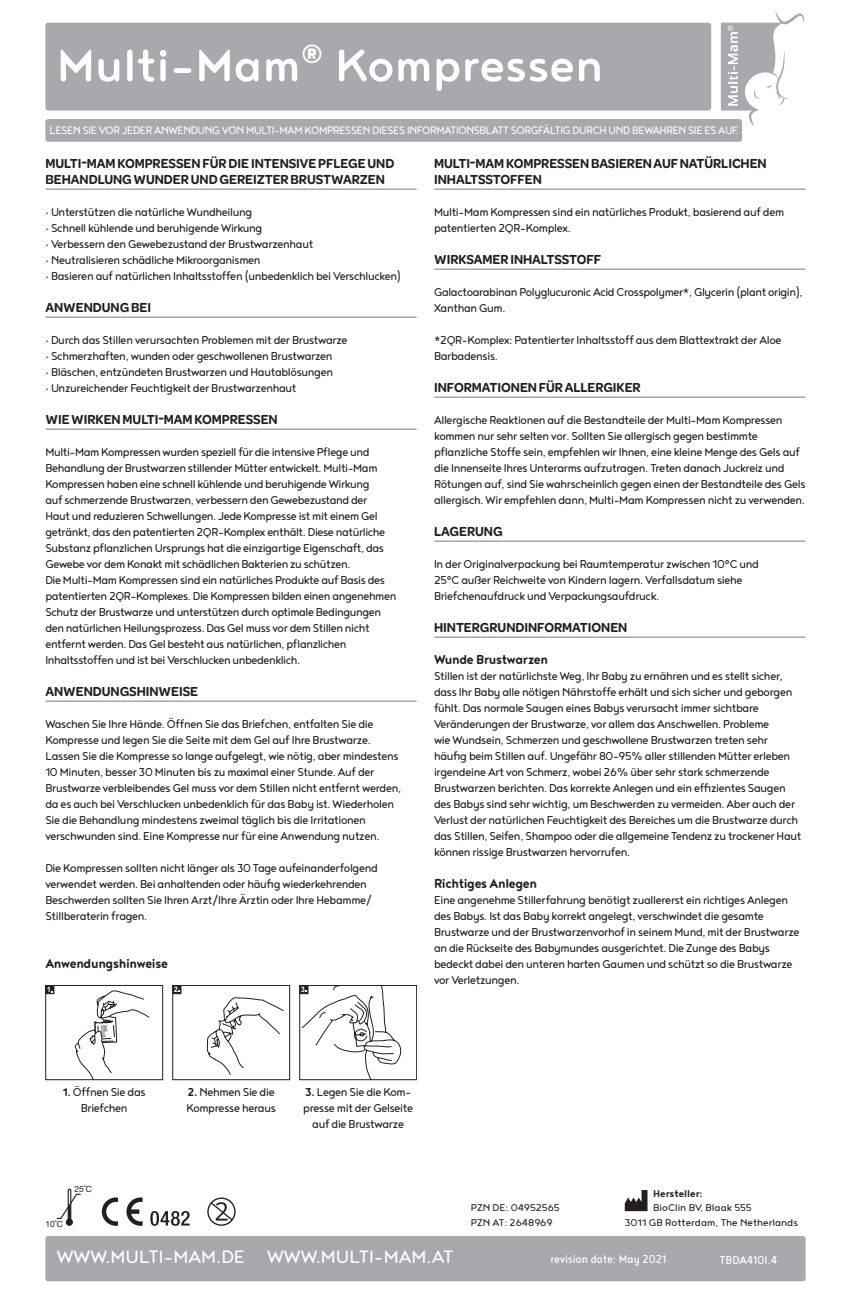
<style>
.page{position:relative;width:851px;height:1304px;background:#fff}
.page>*{position:absolute;margin:0;border:0;box-sizing:border-box;transform-origin:0 0}
.t1{font:500 56px "Noyh R";color:#fff}
.t2{font:22px "Noyh R";color:#fff}
.t3{font:700 16px "Noyh R";letter-spacing:-.025em;color:#231f20;scale:.95 1}
.t4{font:14px/16px "Noyh R";letter-spacing:-.025em;color:#231f20;scale:.95 1}
.t5{font:600 14px/16px "Omnes";letter-spacing:-.005em;color:#231f20;scale:.95 1}
.t6{font:14px "Noyh Slim R";color:#fff}
.t7{font:13.4px "Noyh R";letter-spacing:-.025em;color:#fff;scale:.92 1}
.t8{font:12px/14.4px "Noyh R";color:#231f20}
.t9{font:700 12px "Noyh";color:#231f20}
.t10{font:8.6px "Helvetica Neue LT Pro";color:#231f20}
.s1{font-weight:700}
</style>
<div class="page">
<div style="left:45px;top:1236px;width:760px;height:45px;background:#a8a9ad;border-radius:3px"></div>
<div style="left:45px;top:23px;width:666px;height:88px;background:#a8a9ad;border-radius:3px"></div>
<div style="left:45px;top:119px;width:697px;height:23px;background:#a8a9ad;border-radius:3px"></div>
<svg style="left:720px;top:11px;width:84px;height:115px"></svg>
<svg style="left:207px;top:1197px;width:28px;height:29px"></svg>
<div style="left:66px;top:1219px;width:7px;height:7px;background:#231f20;border-radius:50%"></div>
<svg style="left:57px;top:1188px;width:24px;height:33px"></svg>
<svg style="left:102px;top:1197px;width:16px;height:29px"></svg>
<svg style="left:126px;top:1197px;width:17px;height:29px"></svg>
<svg style="left:150px;top:1211px;width:40px;height:15px"></svg>
<hr style="left:46px;top:188px;width:370px;height:2px;background:#a8a9ad">
<hr style="left:46px;top:316px;width:370px;height:2px;background:#a8a9ad">
<hr style="left:46px;top:428px;width:370px;height:2px;background:#a8a9ad">
<hr style="left:46px;top:700px;width:370px;height:2px;background:#a8a9ad">
<div style="left:45px;top:985px;width:118px;height:95px;border:1px solid #231f20"></div>
<svg style="left:75px;top:990px;width:75px;height:90px"></svg>
<div style="left:45px;top:985px;width:9px;height:9px;background:#231f20;border:1px solid #231f20"></div>
<svg style="left:47px;top:987px;width:5px;height:5px"></svg>
<div style="left:172px;top:985px;width:118px;height:95px;border:1px solid #231f20"></div>
<svg style="left:207px;top:997px;width:77px;height:78px"></svg>
<div style="left:172px;top:985px;width:9px;height:9px;background:#231f20;border:1px solid #231f20"></div>
<svg style="left:174px;top:987px;width:5px;height:5px"></svg>
<div style="left:299px;top:985px;width:118px;height:95px;border:1px solid #231f20"></div>
<div style="left:299px;top:985px;width:9px;height:9px;background:#231f20"></div>
<svg style="left:301px;top:985px;width:101px;height:95px"></svg>
<hr style="left:434px;top:188px;width:370px;height:2px;background:#a8a9ad">
<hr style="left:434px;top:268px;width:370px;height:2px;background:#a8a9ad">
<hr style="left:434px;top:396px;width:370px;height:2px;background:#a8a9ad">
<hr style="left:434px;top:540px;width:370px;height:2px;background:#a8a9ad">
<hr style="left:434px;top:636px;width:370px;height:2px;background:#a8a9ad">
<svg style="left:624px;top:1190px;width:23px;height:21px"></svg>
<h1 class="t1" style="left:57px;top:34px;width:548px">Multi-Mam<sup>®</sup> Kompressen</h1>
<p class="t7" style="left:50px;top:123px;width:750px">LESEN SIE VOR JEDER ANWENDUNG VON MULTI-MAM KOMPRESSEN DIESES INFORMATIONSBLATT SORGFÄLTIG DURCH UND BEWAHREN SIE ES AUF.</p>
<p class="t5" style="left:45px;top:154px;width:369px">MULTI-MAM KOMPRESSEN FÜR DIE INTENSIVE PFLEGE UND<br>BEHANDLUNG WUNDER UND GEREIZTER BRUSTWARZEN</p>
<p class="t4" style="left:45px;top:204px;width:219px">• Unterstützen die natürliche Wundheilung</p>
<p class="t4" style="left:45px;top:220px;width:230px">• Schnell kühlende und beruhigende Wirkung</p>
<p class="t4" style="left:45px;top:236px;width:283px">• Verbessern den Gewebezustand der Brustwarzenhaut</p>
<p class="t4" style="left:45px;top:252px;width:228px">• Neutralisieren schädliche Mikroorganismen</p>
<p class="t4" style="left:45px;top:268px;width:376px">• Basieren auf natürlichen Inhaltsstoffen (unbedenklich bei Verschlucken)</p>
<p class="t5" style="left:45px;top:298px;width:113px">ANWENDUNG BEI</p>
<p class="t4" style="left:45px;top:332px;width:319px">• Durch das Stillen verursachten Problemen mit der Brustwarze</p>
<p class="t4" style="left:45px;top:348px;width:304px">• Schmerzhaften, wunden oder geschwollenen Brustwarzen</p>
<p class="t4" style="left:45px;top:364px;width:304px">• Bläschen, entzündeten Brustwarzen und Hautablösungen</p>
<p class="t4" style="left:45px;top:380px;width:266px">• Unzureichender Feuchtigkeit der Brustwarzenhaut</p>
<p class="t5" style="left:45px;top:410px;width:246px">WIE WIRKEN MULTI-MAM KOMPRESSEN</p>
<p class="t4" style="left:45px;top:444px;width:371px">Multi-Mam Kompressen wurden speziell für die intensive Pflege und Behandlung der Brustwarzen stillender Mütter entwickelt. Multi-Mam Kompressen haben eine schnell kühlende und beruhigende Wirkung<br>auf schmerzende Brustwarzen, verbessern den Gewebezustand der<br>Haut und reduzieren Schwellungen. Jede Kompresse ist mit einem Gel getränkt, das den patentierten 2QR-Komplex enthält. Diese natürliche Substanz pflanzlichen Ursprungs hat die einzigartige Eigenschaft, das Gewebe vor dem Konakt mit schädlichen Bakterien zu schützen.<br>Die Multi-Mam Kompressen sind ein natürliches Produkte auf Basis des patentierten 2QR-Komplexes. Die Kompressen bilden einen angenehmen Schutz der Brustwarze und unterstützen durch optimale Bedingungen den natürlichen Heilungsprozess. Das Gel muss vor dem Stillen nicht entfernt werden. Das Gel besteht aus natürlichen, pflanzlichen Inhaltsstoffen und ist bei Verschlucken unbedenklich.</p>
<p class="t5" style="left:45px;top:683px;width:162px">ANWENDUNGSHINWEISE</p>
<p class="t4" style="left:45px;top:716px;width:376px">Waschen Sie Ihre Hände. Öffnen Sie das Briefchen, entfalten Sie die Kompresse und legen Sie die Seite mit dem Gel auf Ihre Brustwarze.<br>Lassen Sie die Kompresse so lange aufgelegt, wie nötig, aber mindestens 10 Minuten, besser 30 Minuten bis zu maximal einer Stunde. Auf der Brustwarze verbleibendes Gel muss vor dem Stillen nicht entfernt werden, da es auch bei Verschlucken unbedenklich für das Baby ist. Wiederholen Sie die Behandlung mindestens zweimal täglich bis die Irritationen verschwunden sind. Eine Kompresse nur für eine Anwendung nutzen.</p>
<p class="t4" style="left:45px;top:860px;width:351px">Die Kompressen sollten nicht länger als 30 Tage aufeinanderfolgend verwendet werden. Bei anhaltenden oder häufig wiederkehrenden Beschwerden sollten Sie Ihren Arzt/Ihre Ärztin oder Ihre Hebamme/ Stillberaterin fragen.</p>
<p class="t3" style="left:45px;top:954px;width:131px">Anwendungshinweise</p>
<p class="t5" style="left:434px;top:154px;width:351px">MULTI-MAM KOMPRESSEN BASIEREN AUF NATÜRLICHEN<br>INHALTSSTOFFEN</p>
<p class="t4" style="left:434px;top:204px;width:370px">Multi-Mam Kompressen sind ein natürliches Produkt, basierend auf dem patentierten 2QR-Komplex.</p>
<p class="t5" style="left:434px;top:250px;width:177px">WIRKSAMER INHALTSSTOFF</p>
<p class="t4" style="left:434px;top:284px;width:389px">Galactoarabinan Polyglucuronic Acid Crosspolymer*, Glycerin (plant origin),<br>Xanthan Gum.</p>
<p class="t4" style="left:434px;top:332px;width:367px">*2QR-Komplex: Patentierter Inhaltsstoff aus dem Blattextrakt der Aloe<br>Barbadensis.</p>
<p class="t5" style="left:434px;top:378px;width:219px">INFORMATIONEN FÜR ALLERGIKER</p>
<p class="t4" style="left:434px;top:412px;width:392px">Allergische Reaktionen auf die Bestandteile der Multi-Mam Kompressen kommen nur sehr selten vor. Sollten Sie allergisch gegen bestimmte pflanzliche Stoffe sein, empfehlen wir Ihnen, eine kleine Menge des Gels auf die Innenseite Ihres Unterarms aufzutragen. Treten danach Juckreiz und Rötungen auf, sind Sie wahrscheinlich gegen einen der Bestandteile des Gels allergisch. Wir empfehlen dann, Multi-Mam Kompressen nicht zu verwenden.</p>
<p class="t5" style="left:434px;top:522px;width:74px">LAGERUNG</p>
<p class="t4" style="left:434px;top:556px;width:343px">In der Originalverpackung bei Raumtemperatur zwischen 10°C und<br>25°C außer Reichweite von Kindern lagern. Verfallsdatum siehe<br>Briefchenaufdruck und Verpackungsaufdruck.</p>
<p class="t5" style="left:434px;top:618px;width:205px">HINTERGRUNDINFORMATIONEN</p>
<p class="t3" style="left:434px;top:650px;width:122px">Wunde Brustwarzen</p>
<p class="t4" style="left:434px;top:668px;width:388px">Stillen ist der natürlichste Weg, Ihr Baby zu ernähren und es stellt sicher, dass Ihr Baby alle nötigen Nährstoffe erhält und sich sicher und geborgen fühlt. Das normale Saugen eines Babys verursacht immer sichtbare Veränderungen der Brustwarze, vor allem das Anschwellen. Probleme<br>wie Wundsein, Schmerzen und geschwollene Brustwarzen treten sehr häufig beim Stillen auf. Ungefähr 80-95% aller stillenden Mütter erleben irgendeine Art von Schmerz, wobei 26% über sehr stark schmerzende Brustwarzen berichten. Das korrekte Anlegen und ein effizientes Saugen des Babys sind sehr wichtig, um Beschwerden zu vermeiden. Aber auch der Verlust der natürlichen Feuchtigkeit des Bereiches um die Brustwarze durch das Stillen, Seifen, Shampoo oder die allgemeine Tendenz zu trockener Haut können rissige Brustwarzen hervorrufen.</p>
<p class="t3" style="left:434px;top:874px;width:110px">Richtiges Anlegen</p>
<p class="t4" style="left:434px;top:892px;width:386px">Eine angenehme Stillerfahrung benötigt zuallererst ein richtiges Anlegen des Babys. Ist das Baby korrekt angelegt, verschwindet die gesamte Brustwarze und der Brustwarzenvorhof in seinem Mund, mit der Brustwarze an die Rückseite des Babymundes ausgerichtet. Die Zunge des Babys bedeckt dabei den unteren harten Gaumen und schützt so die Brustwarze vor Verletzungen.</p>
<p class="t4" style="left:63px;top:1084px;width:89px;text-align:center"><span class="s1">1.</span> Öffnen Sie das<br>Briefchen</p>
<p class="t4" style="left:186px;top:1084px;width:96px"><span class="s1">2.</span> Nehmen Sie die<br>Kompresse heraus</p>
<p class="t4" style="left:303px;top:1084px;width:117px;text-align:center"><span class="s1">3.</span> Legen Sie die Kom&shy;presse mit der Gelseite auf die Brustwarze</p>
<p class="t10" style="left:45px;top:1219px;width:19px">10˚C</p>
<p class="t10" style="left:74px;top:1183px;width:19px">25˚C</p>
<p class="t8" style="left:471px;top:1200px;width:90px">PZN DE: 04952565<br>PZN AT: 2648969</p>
<p class="t9" style="left:653px;top:1186px;width:51px">Hersteller:</p>
<p class="t8" style="left:624px;top:1200px;width:175px;text-indent:28px">BioClin BV, Blaak 555<br>3011 GB Rotterdam, The Netherlands</p>
<h2 class="t2" style="left:57px;top:1245px;width:398px">WWW.MULTI-MAM.DE WWW.MULTI-MAM.AT</h2>
<p class="t6" style="left:550px;top:1252px;width:117px">revision date: May 2021</p>
<p class="t6" style="left:719px;top:1253px;width:59px">TBDA410I.4</p>
</div>
